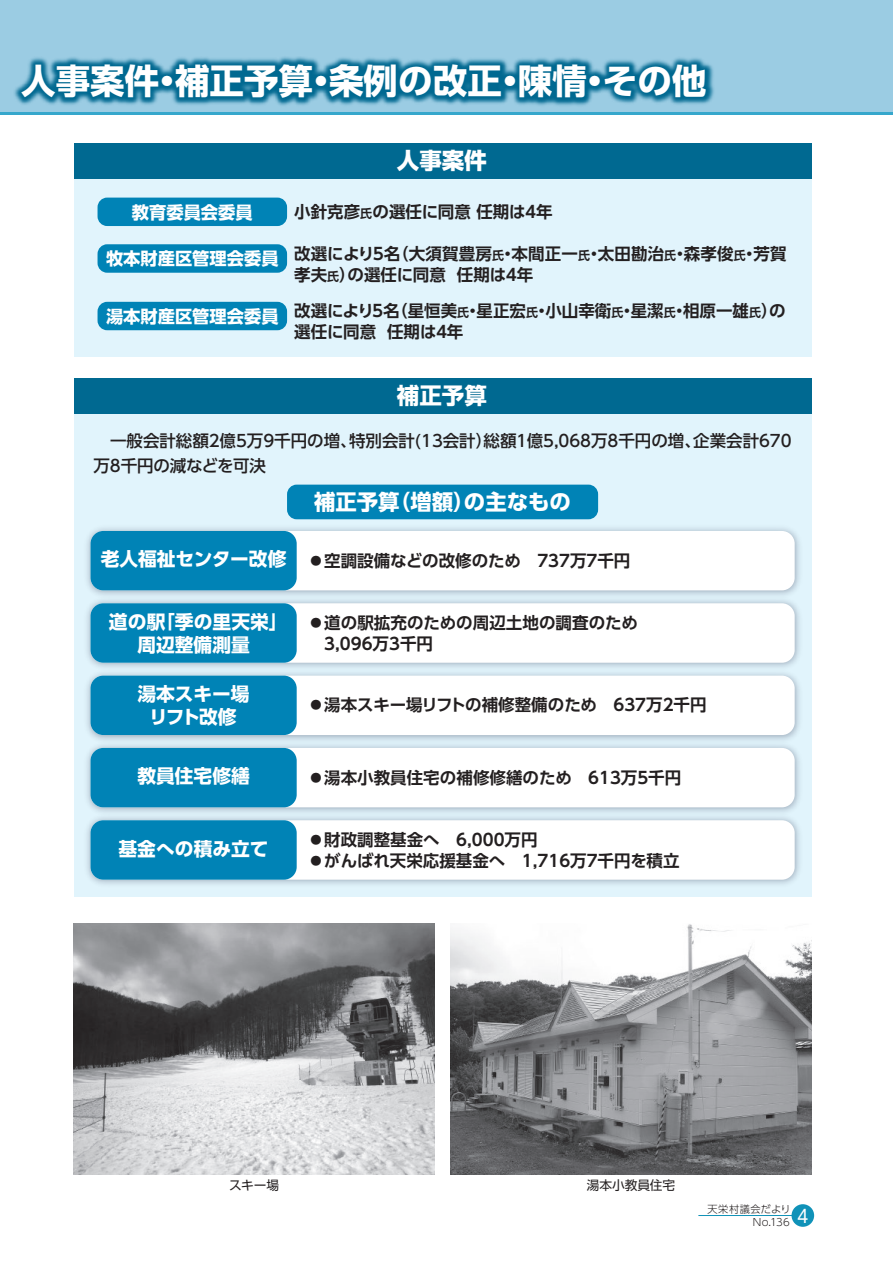
<style>
.page{position:relative;width:893px;height:1263px;background:#fff}
.page>*{position:absolute;margin:0;border:0;box-sizing:border-box;transform-origin:0 0}
.t1{font:700 34.5px "UD Shin Go Pro";color:#fff}
.t2{font:800 22.5px "UD Shin Go Pro";color:#fff}
.t3{font:700 22.5px "UD Shin Go Pro";color:#fff}
.t4{font:700 21.3px "UD Shin Go Pro";color:#fff}
.t5{font:700 18.75px/22.5px "UD Shin Go Pro";color:#fff}
.t6{font:18px "UD Shin Go Pro";color:#fff;scale:.95 1}
.t7{font:700 17.25px "UD Shin Go Pro";color:#fff}
.t8{font:700 16.5px/21px "UD Shin Go Pro De";color:#231f20}
.t9{font:500 16.5px/24.8px "UD Shin Go Pro";letter-spacing:-.005em;color:#231f20}
.t10{font:12.75px "UD Shin Go Pro";letter-spacing:-.01em;color:#231f20}
.t11{font:300 10.2px "UD Shin Go Pro";letter-spacing:.05em;color:#231f20}
.t12{font:300 10.2px "UD Shin Go Pro";letter-spacing:.03em;color:#231f20}
.s1{font-size:12px}
</style>
<div class="page">
<hr style="left:698px;top:1215px;width:114px;height:1px;background:#1092b8">
<div style="left:791px;top:1204px;width:23px;height:23px;background:#1092b8;border-radius:50%"></div>
<div style="left:74px;top:143px;width:737px;height:214px;background:#e1f4fc"></div>
<div style="left:74px;top:143px;width:737px;height:36px;background:#006991"></div>
<div style="left:74px;top:378px;width:737px;height:519px;background:#e1f4fc"></div>
<div style="left:74px;top:378px;width:737px;height:36px;background:#006991"></div>
<div style="left:0;top:0;width:893px;height:115px;background:#9bcce3"></div>
<hr style="left:0;top:113px;width:893px;height:2px;background:#36a7cc">
<div style="left:99px;top:199px;width:187px;height:26px;background:#0083b6;border-radius:9px"></div>
<div style="left:98px;top:198px;width:189px;height:28px;border:2px solid #0083b6;border-radius:9px"></div>
<div style="left:99px;top:245px;width:187px;height:27px;background:#0083b6;border-radius:9px"></div>
<div style="left:98px;top:244px;width:189px;height:29px;border:2px solid #0083b6;border-radius:9px"></div>
<div style="left:99px;top:303px;width:187px;height:26px;background:#0083b6;border-radius:9px"></div>
<div style="left:98px;top:302px;width:189px;height:28px;border:2px solid #0083b6;border-radius:9px"></div>
<div style="left:288px;top:486px;width:309px;height:32px;background:#0083b6;border-radius:9px"></div>
<div style="left:287px;top:485px;width:311px;height:34px;border:2px solid #0083b6;border-radius:9px"></div>
<img style="left:87px;top:528px;width:713px;height:66px">
<div style="left:90px;top:531px;width:705px;height:59px;background:#fff;border-radius:13px"></div>
<div style="left:90px;top:531px;width:207px;height:59px;background:#0083b6;border-radius:13px"></div>
<img style="left:87px;top:746px;width:713px;height:65px">
<div style="left:90px;top:748px;width:705px;height:59px;background:#fff;border-radius:13px"></div>
<div style="left:90px;top:748px;width:207px;height:59px;background:#0083b6;border-radius:13px"></div>
<img style="left:87px;top:811px;width:713px;height:74px">
<div style="left:90px;top:820px;width:705px;height:60px;background:#fff;border-radius:13px"></div>
<div style="left:90px;top:820px;width:207px;height:60px;background:#0083b6;border-radius:13px"></div>
<img style="left:87px;top:594px;width:713px;height:72px">
<div style="left:90px;top:603px;width:705px;height:60px;background:#fff;border-radius:13px"></div>
<div style="left:90px;top:603px;width:207px;height:60px;background:#0083b6;border-radius:13px"></div>
<img style="left:87px;top:666px;width:713px;height:80px">
<div style="left:90px;top:676px;width:705px;height:59px;background:#fff;border-radius:13px"></div>
<div style="left:90px;top:676px;width:207px;height:59px;background:#0083b6;border-radius:13px"></div>
<img style="left:0;top:57px;width:769px;height:56px">
<img style="left:74px;top:923px;width:361px;height:252px">
<img style="left:450px;top:924px;width:361px;height:251px">
<h1 class="t1" style="left:175px;top:53px;width:140px">補正予算</h1>
<h1 class="t1" style="left:329px;top:53px;width:174px">条例の改正</h1>
<h1 class="t1" style="left:21px;top:53px;width:139px">人事案件</h1>
<h1 class="t1" style="left:518px;top:53px;width:70px">陳情</h1>
<h1 class="t1" style="left:603px;top:53px;width:105px">その他</h1>
<h1 class="t1" style="left:150px;top:53px;width:36px">・</h1>
<h1 class="t1" style="left:304px;top:53px;width:36px">・</h1>
<h1 class="t1" style="left:493px;top:53px;width:36px">・</h1>
<h1 class="t1" style="left:578px;top:53px;width:36px">・</h1>
<h2 class="t2" style="left:397px;top:142px;width:91px">人事案件</h2>
<p class="t7" style="left:132px;top:198px;width:122px">教育委員会委員</p>
<p class="t8" style="left:536px;top:201px;width:18px">年</p>
<p class="t8" style="left:294px;top:201px;width:233px">小針克彦<span class="s1">氏</span>の選任に同意任期は</p>
<p class="t8" style="left:523px;top:201px;width:18px">４</p>
<p class="t7" style="left:106px;top:245px;width:174px">牧本財産区管理会委員</p>
<p class="t8" style="left:384px;top:243px;width:122px">（名大須賀豊房<span class="s1">氏</span></p>
<p class="t8" style="left:294px;top:243px;width:82px">改選により</p>
<p class="t8" style="left:598px;top:243px;width:80px">太田勘治<span class="s1">氏</span></p>
<p class="t8" style="left:684px;top:243px;width:63px">森孝俊<span class="s1">氏</span></p>
<p class="t8" style="left:753px;top:243px;width:35px">芳賀</p>
<p class="t8" style="left:512px;top:243px;width:80px">本間正一<span class="s1">氏</span></p>
<p class="t8" style="left:370px;top:243px;width:18px">５</p>
<p class="t8" style="left:499px;top:243px;width:18px">・</p>
<p class="t8" style="left:586px;top:243px;width:18px">・</p>
<p class="t8" style="left:672px;top:243px;width:18px">・</p>
<p class="t8" style="left:741px;top:243px;width:18px">・</p>
<p class="t8" style="left:294px;top:264px;width:63px">孝夫<span class="s1">氏</span>）</p>
<p class="t8" style="left:347px;top:264px;width:100px">の選任に同意</p>
<p class="t8" style="left:517px;top:264px;width:18px">年</p>
<p class="t8" style="left:457px;top:264px;width:51px">任期は</p>
<p class="t8" style="left:503px;top:264px;width:18px">４</p>
<p class="t7" style="left:106px;top:302px;width:174px">湯本財産区管理会委員</p>
<p class="t8" style="left:383px;top:300px;width:404px">（名星恒美<span class="s1">氏</span> 星正宏<span class="s1">氏</span> 小山幸衛<span class="s1">氏</span> 星潔<span class="s1">氏</span> 相原一雄<span class="s1">氏</span> の）</p>
<p class="t8" style="left:294px;top:300px;width:81px">改選により</p>
<p class="t8" style="left:370px;top:300px;width:18px">５</p>
<p class="t8" style="left:465px;top:300px;width:18px">・</p>
<p class="t8" style="left:533px;top:300px;width:18px">・</p>
<p class="t8" style="left:619px;top:300px;width:18px">・</p>
<p class="t8" style="left:671px;top:300px;width:18px">・</p>
<p class="t8" style="left:294px;top:321px;width:83px">選任に同意</p>
<p class="t8" style="left:447px;top:321px;width:18px">年</p>
<p class="t8" style="left:387px;top:321px;width:51px">任期は</p>
<p class="t8" style="left:433px;top:321px;width:18px">４</p>
<h2 class="t3" style="left:397px;top:377px;width:91px">補正予算</h2>
<p class="t9" style="left:94px;top:428px;width:265px">　一般会計総額2億5万9千円の増、万8千円の減などを可決</p>
<p class="t9" style="left:527px;top:428px;width:176px">億5,068万8千円の増、</p>
<p class="t9" style="left:349px;top:428px;width:145px">特別会計(13会計）</p>
<p class="t9" style="left:693px;top:428px;width:100px">企業会計670</p>
<p class="t9" style="left:484px;top:428px;width:34px">総額</p>
<p class="t9" style="left:513px;top:428px;width:18px">１</p>
<p class="t5" style="left:101px;top:548px;width:187px">老人福祉センター改修</p>
<p class="t4" style="left:464px;top:484px;width:108px">の主なもの</p>
<p class="t4" style="left:389px;top:484px;width:87px">（増額）</p>
<p class="t4" style="left:314px;top:484px;width:87px">補正予算</p>
<p class="t8" style="left:308px;top:549px;width:324px">●空調設備などの改修のため　737万7千円</p>
<p class="t5" style="left:156px;top:610px;width:133px">「季の里天栄「</p>
<p class="t5" style="left:137px;top:610px;width:114px;text-indent:-28px">道の駅<br>周辺整備測量</p>
<p class="t8" style="left:308px;top:611px;width:332px">●道の駅拡充のための周辺土地の調査のため　3,096万3千円</p>
<p class="t5" style="left:137px;top:682px;width:114px">湯本スキー場</p>
<p class="t8" style="left:308px;top:694px;width:400px">●湯本スキー場リフトの補修整備のため　637万2千円</p>
<p class="t5" style="left:149px;top:705px;width:89px">リフト改修</p>
<p class="t5" style="left:137px;top:764px;width:114px">教員住宅修繕</p>
<p class="t5" style="left:119px;top:837px;width:152px">基金への積み立て</p>
<p class="t8" style="left:308px;top:766px;width:375px">●湯本小教員住宅の補修修繕のため　613万5千円</p>
<p class="t8" style="left:308px;top:828px;width:231px">●財政調整基金へ　6,000万円</p>
<p class="t8" style="left:308px;top:849px;width:373px">●がんばれ天栄応援基金へ　1,716万7千円を積立</p>
<p class="t10" style="left:229px;top:1174px;width:52px">スキー場</p>
<p class="t10" style="left:587px;top:1174px;width:90px">湯本小教員住宅</p>
<p class="t11" style="left:708px;top:1201px;width:85px">天栄村議会だより</p>
<p class="t6" style="left:797px;top:1201px;width:13px">4</p>
<p class="t12" style="left:753px;top:1213px;width:38px">No.136</p>
</div>
